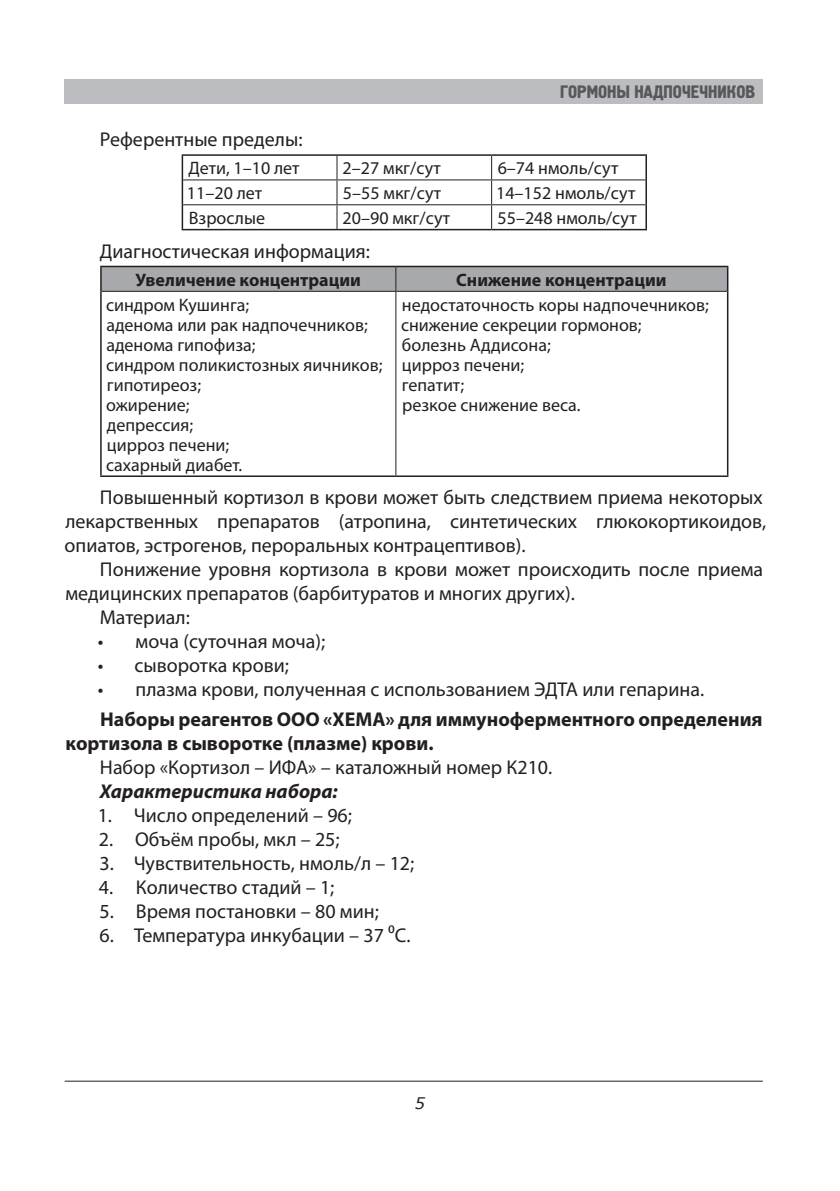
<style>
.page{position:relative;width:840px;height:1191px;background:#fff}
.page>*{position:absolute;margin:0;border:0;box-sizing:border-box;transform-origin:0 0}
.miriad_10{font:20px/24px "Myriad Pro";color:#231f20}
.Наборы{font:700 20px/24px "Myriad Pro";color:#231f20}
.Характеристика{font:italic 700 20px "Myriad Pro";color:#231f20}
.таблица{font:18px "Myriad Pro";color:#231f20}
.таблица-2{font:700 18px "Myriad Pro";color:#231f20}
.t1{font:18px "Hermes C";color:#57585a}
.t2{font:italic 16px "Verdana";color:#231f20}
</style>
<div class="page">
<hr style="left:65px;top:1080px;width:697px;height:1px;background:#231f20">
<div style="left:65px;top:79px;width:697px;height:25px;background:#bcbdc0"></div>
<hr style="left:183px;top:179px;width:154px;height:1px;background:#231f20">
<hr style="left:337px;top:179px;width:154px;height:1px;background:#231f20">
<hr style="left:491px;top:179px;width:154px;height:1px;background:#231f20">
<hr style="left:183px;top:204px;width:154px;height:1px;background:#231f20">
<hr style="left:337px;top:204px;width:154px;height:1px;background:#231f20">
<svg style="left:336px;top:156px;width:1px;height:73px"></svg>
<hr style="left:491px;top:204px;width:154px;height:1px;background:#231f20">
<svg style="left:491px;top:156px;width:1px;height:73px"></svg>
<hr style="left:181px;top:154px;width:156px;height:2px;background:#231f20">
<hr style="left:181px;top:156px;width:2px;height:24px;background:#231f20">
<hr style="left:337px;top:154px;width:154px;height:2px;background:#231f20">
<hr style="left:491px;top:154px;width:155px;height:2px;background:#231f20">
<hr style="left:181px;top:180px;width:2px;height:25px;background:#231f20">
<hr style="left:181px;top:205px;width:2px;height:24px;background:#231f20">
<svg style="left:645px;top:156px;width:1px;height:73px"></svg>
<hr style="left:181px;top:229px;width:156px;height:1px;background:#231f20">
<hr style="left:337px;top:229px;width:154px;height:1px;background:#231f20">
<hr style="left:491px;top:229px;width:155px;height:1px;background:#231f20">
<svg style="left:102px;top:267px;width:624px;height:24px;background:#a5a6aa"></svg>
<hr style="left:102px;top:291px;width:293px;height:1px;background:#231f20">
<hr style="left:395px;top:291px;width:331px;height:1px;background:#231f20">
<hr style="left:395px;top:292px;width:1px;height:183px;background:#231f20">
<hr style="left:100px;top:266px;width:295px;height:1px;background:#231f20">
<hr style="left:100px;top:267px;width:2px;height:24px;background:#231f20">
<hr style="left:395px;top:266px;width:333px;height:1px;background:#231f20">
<hr style="left:726px;top:267px;width:2px;height:24px;background:#231f20">
<hr style="left:100px;top:291px;width:2px;height:184px;background:#231f20">
<hr style="left:726px;top:291px;width:2px;height:184px;background:#231f20">
<hr style="left:100px;top:475px;width:295px;height:2px;background:#231f20">
<hr style="left:395px;top:475px;width:333px;height:2px;background:#231f20">
<p class="t1" style="left:559px;top:82px;width:197px">ГОРМОНЫ НАДПОЧЕЧНИКОВ</p>
<p class="miriad_10" style="left:100px;top:127px;width:204px">Референтные пределы:</p>
<p class="таблица" style="left:188px;top:157px;width:112px">Дети, 1–10 лет</p>
<p class="таблица" style="left:342px;top:157px;width:100px">2–27 мкг/сут</p>
<p class="таблица" style="left:497px;top:157px;width:122px">6–74 нмоль/сут</p>
<p class="таблица" style="left:187px;top:182px;width:77px">11–20 лет</p>
<p class="таблица" style="left:343px;top:182px;width:100px">5–55 мкг/сут</p>
<p class="таблица" style="left:496px;top:182px;width:141px">14–152 нмоль/сут</p>
<p class="таблица" style="left:189px;top:207px;width:78px">Взрослые</p>
<p class="таблица" style="left:342px;top:207px;width:109px">20–90 мкг/сут</p>
<p class="таблица" style="left:497px;top:207px;width:141px">55–248 нмоль/сут</p>
<p class="miriad_10" style="left:100px;top:239px;width:271px">Диагностическая информация:</p>
<p class="таблица-2" style="left:135px;top:268px;width:227px">Увеличение концентрации</p>
<p class="таблица-2" style="left:456px;top:268px;width:212px">Снижение концентрации</p>
<p class="таблица" style="left:106px;top:293px;width:144px">синдром Кушинга;</p>
<p class="таблица" style="left:106px;top:313px;width:263px">аденома или рак надпочечников;</p>
<p class="таблица" style="left:106px;top:333px;width:150px">аденома гипофиза;</p>
<p class="таблица" style="left:106px;top:353px;width:278px">синдром поликистозных яичников;</p>
<p class="таблица" style="left:107px;top:373px;width:96px">гипотиреоз;</p>
<p class="таблица" style="left:106px;top:393px;width:85px">ожирение;</p>
<p class="таблица" style="left:107px;top:413px;width:88px">депрессия;</p>
<p class="таблица" style="left:107px;top:433px;width:124px">цирроз печени;</p>
<p class="таблица" style="left:106px;top:453px;width:138px">сахарный диабет.</p>
<p class="таблица" style="left:401px;top:293px;width:308px">недостаточность коры надпочечников;</p>
<p class="таблица" style="left:401px;top:313px;width:242px">снижение секреции гормонов;</p>
<p class="таблица" style="left:401px;top:333px;width:150px">болезнь Аддисона;</p>
<p class="таблица" style="left:401px;top:353px;width:124px">цирроз печени;</p>
<p class="таблица" style="left:401px;top:373px;width:64px">гепатит;</p>
<p class="таблица" style="left:402px;top:393px;width:180px">резкое снижение веса.</p>
<p class="miriad_10" style="left:65px;top:485px;width:702px;text-indent:35px">Повышенный кортизол в крови может быть следствием приема некоторых лекарственных препаратов (атропина, синтетических глюкокортикоидов, опиатов, эстрогенов, пероральных контрацептивов).</p>
<p class="miriad_10" style="left:65px;top:557px;width:699px;text-indent:34px">Понижение уровня кортизола в крови может происходить после приема медицинских препаратов (барбитуратов и многих других).</p>
<p class="miriad_10" style="left:100px;top:605px;width:92px">Материал:</p>
<p class="miriad_10" style="left:98px;top:629px;width:229px">• моча (суточная моча);</p>
<p class="miriad_10" style="left:98px;top:653px;width:192px">• сыворотка крови;</p>
<p class="miriad_10" style="left:98px;top:677px;width:607px">• плазма крови, полученная с использованием ЭДТА или гепарина.</p>
<p class="Наборы" style="left:66px;top:706px;width:698px;text-indent:34px">Наборы реагентов ООО «ХЕМА» для иммуноферментного определения кортизола в сыворотке (плазме) крови.</p>
<p class="miriad_10" style="left:100px;top:755px;width:453px">Набор «Кортизол – ИФА» – каталожный номер К210.</p>
<p class="Характеристика" style="left:100px;top:778px;width:239px">Характеристика набора:</p>
<p class="miriad_10" style="left:98px;top:803px;width:256px">1. Число определений – 96;</p>
<p class="miriad_10" style="left:99px;top:827px;width:242px">2. Объём пробы, мкл – 25;</p>
<p class="miriad_10" style="left:99px;top:851px;width:316px">3. Чувствительность, нмоль/л – 12;</p>
<p class="miriad_10" style="left:99px;top:875px;width:237px">4. Количество стадий – 1;</p>
<p class="miriad_10" style="left:99px;top:899px;width:281px">5. Время постановки – 80 мин;</p>
<p class="miriad_10" style="left:100px;top:923px;width:312px">6. Температура инкубации – 37 ⁰С.</p>
<p class="t2" style="left:414px;top:1092px;width:12px">5</p>
</div>
